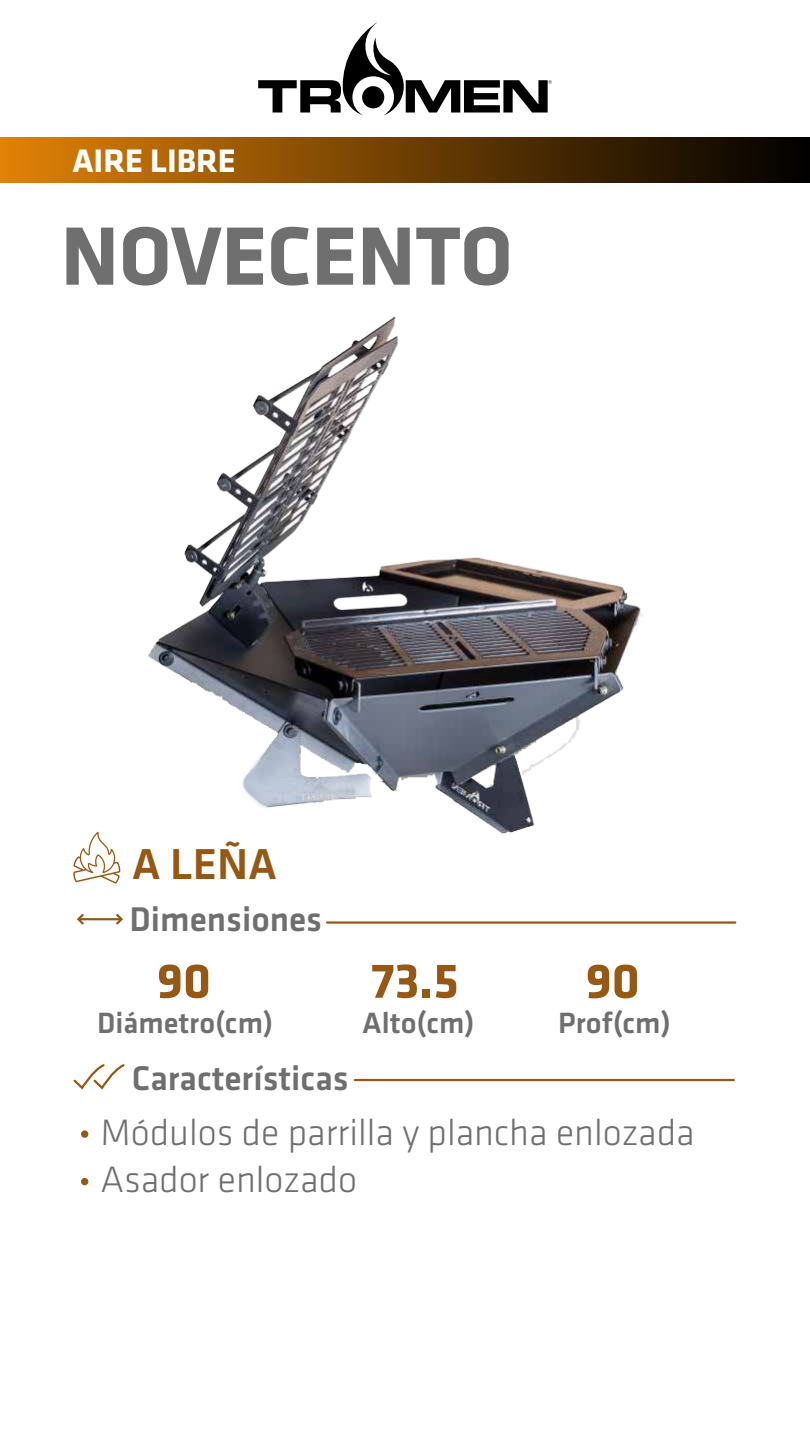
<style>
.page{position:relative;width:810px;height:1440px;background:#fff}
.page>*{position:absolute;margin:0;border:0;box-sizing:border-box;transform-origin:0 0}
.t1{font:700 85.72px "Klavika";color:#706f6f}
.t2{font:700 50.78px "Klavika";color:#965815}
.t3{font:500 44.92px "Klavika";color:#965815}
.t4{font:300 38.1px/47.4px "Klavika";color:#706f6f}
.t5{font:500 35.55px "Klavika";color:#706f6f}
.t6{font:700 33.75px "Klavika";color:#fff}
.t7{font:500 30.45px "Klavika";color:#706f6f}
</style>
<div class="page">
<svg style="left:258px;top:22px;width:294px;height:93px"></svg>
<hr style="left:327px;top:921px;width:408px;height:3px;background:#965815">
<hr style="left:355px;top:1079px;width:379px;height:2px;background:#965815">
<div style="left:0;top:138px;width:810px;height:45px;background:linear-gradient(to right,#e08106,#000)"></div>
<img style="left:97px;top:316px;width:595px;height:608px">
<hr style="left:79px;top:918px;width:42px;height:2px;background:#965815">
<svg style="left:77px;top:913px;width:9px;height:12px"></svg>
<svg style="left:114px;top:912px;width:11px;height:13px"></svg>
<svg style="left:73px;top:1064px;width:52px;height:26px"></svg>
<div style="left:81px;top:1130px;width:7px;height:8px;background:#965815;border-radius:50%"></div>
<div style="left:81px;top:1178px;width:7px;height:7px;background:#965815;border-radius:50%"></div>
<svg style="left:73px;top:832px;width:47px;height:52px"></svg>
<p class="t6" style="left:72px;top:143px;width:165px">AIRE LIBRE</p>
<h1 class="t1" style="left:61px;top:210px;width:453px">NOVECENTO</h1>
<p class="t3" style="left:132px;top:839px;width:147px">A LEÑA</p>
<p class="t5" style="left:129px;top:900px;width:194px">Dimensiones</p>
<h2 class="t2" style="left:157px;top:953px;width:56px">90</h2>
<h2 class="t2" style="left:371px;top:953px;width:89px">73.5</h2>
<h2 class="t2" style="left:586px;top:953px;width:56px">90</h2>
<p class="t7" style="left:97px;top:1006px;width:178px">Diámetro(cm)</p>
<p class="t7" style="left:362px;top:1006px;width:114px">Alto(cm)</p>
<p class="t7" style="left:558px;top:1006px;width:114px">Prof(cm)</p>
<p class="t5" style="left:132px;top:1059px;width:218px">Características</p>
<p class="t4" style="left:101px;top:1109px;width:596px">Módulos de parrilla y plancha enlozada<br>Asador enlozado</p>
</div>
